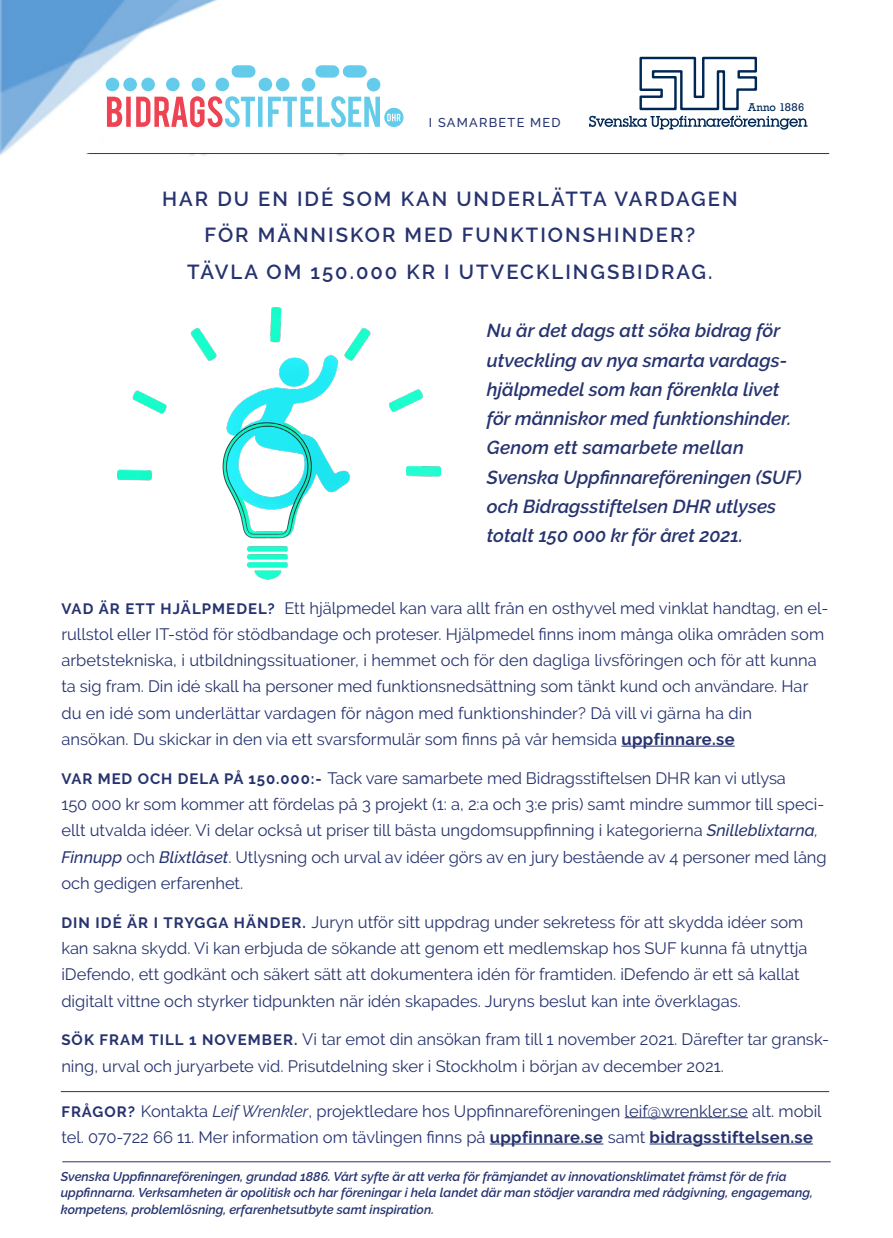
<style>
.page{position:relative;width:893px;height:1238px;background:#fff}
.page>*{position:absolute;margin:0;border:0;box-sizing:border-box;transform-origin:0 0}
.t1{font:600 20.25px/36.8px "Raleway";letter-spacing:.1em;color:#26336f;text-align:center}
.t2{font:italic 600 18.75px/29.2px "Raleway";color:#26336f}
.t3{font:16.5px/26.2px "Raleway";color:#26336f}
.t4{font:italic 600 12.75px/16.5px "Raleway";color:#26336f}
.t5{font:500 12.75px "Raleway";letter-spacing:.1em;color:#26336f}
.t6{font:10.5px "Rockwell";color:#002855}
.s1{font-weight:700;font-size:15px}
.s2{font-weight:700}
.s3{font-weight:500;font-style:italic}
.s4{font-style:italic}
</style>
<div class="page">
<svg style="left:589px;top:57px;width:218px;height:73px"></svg>
<img style="left:118px;top:308px;width:323px;height:272px">
<hr style="left:61px;top:153px;width:768px;height:1px;background:#26336f">
<hr style="left:61px;top:1091px;width:768px;height:1px;background:#26336f">
<hr style="left:621px;top:745px;width:114px;height:1px;background:#26336f">
<hr style="left:625px;top:1117px;width:123px;height:1px;background:#26336f">
<hr style="left:490px;top:1143px;width:113px;height:1px;background:#26336f">
<hr style="left:649px;top:1143px;width:164px;height:1px;background:#26336f">
<img style="left:0;top:0;width:367px;height:156px">
<svg style="left:107px;top:96px;width:273px;height:31px"></svg>
<div style="left:321px;top:65px;width:12px;height:13px;background:#64ccea"></div>
<div style="left:349px;top:65px;width:12px;height:13px;background:#64ccea"></div>
<div style="left:238px;top:65px;width:11px;height:13px;background:#64ccea"></div>
<div style="left:106px;top:78px;width:13px;height:13px;background:#64ccea;border-radius:50%"></div>
<div style="left:123px;top:78px;width:14px;height:13px;background:#64ccea;border-radius:50%"></div>
<div style="left:141px;top:78px;width:14px;height:13px;background:#64ccea;border-radius:50%"></div>
<div style="left:166px;top:78px;width:14px;height:13px;background:#64ccea;border-radius:50%"></div>
<div style="left:192px;top:78px;width:13px;height:13px;background:#64ccea;border-radius:50%"></div>
<div style="left:216px;top:78px;width:13px;height:13px;background:#64ccea;border-radius:50%"></div>
<div style="left:302px;top:78px;width:13px;height:13px;background:#64ccea;border-radius:50%"></div>
<div style="left:367px;top:78px;width:13px;height:13px;background:#64ccea;border-radius:50%"></div>
<div style="left:259px;top:78px;width:13px;height:13px;background:#64ccea;border-radius:50%"></div>
<div style="left:276px;top:78px;width:14px;height:13px;background:#64ccea;border-radius:50%"></div>
<svg style="left:384px;top:108px;width:19px;height:19px"></svg>
<svg style="left:387px;top:114px;width:14px;height:7px"></svg>
<hr style="left:62px;top:1161px;width:769px;height:1px;background:#26336f">
<p class="t5" style="left:429px;top:115px;width:133px">I SAMARBETE MED</p>
<p class="t6" style="left:748px;top:100px;width:58px">Anno 1886</p>
<p class="t1" style="left:162px;top:180px;width:577px">HAR DU EN IDÉ SOM KAN UNDERLÄTTA VARDAGEN<br>FÖR MÄNNISKOR MED FUNKTIONSHINDER?<br>TÄVLA OM 150.000 KR I UTVECKLINGSBIDRAG.</p>
<p class="t2" style="left:487px;top:316px;width:316px">Nu är det dags att söka bidrag för utveckling av nya smarta vardags&shy;hjälpmedel som kan förenkla livet för människor med funktionshinder.<br>Genom ett samarbete mellan Svenska Uppfinnareföreningen (SUF) och Bidragsstiftelsen DHR utlyses totalt 150 000 kr för året 2021.</p>
<p class="t3" style="left:61px;top:594px;width:768px"><span class="s1">VAD ÄR ETT HJÄLPMEDEL?</span> Ett hjälpmedel kan vara allt från en osthyvel med vinklat handtag, en el&shy;rullstol eller IT-stöd för stödbandage och proteser. Hjälpmedel finns inom många olika områden som arbetstekniska, i utbildningssituationer, i hemmet och för den dagliga livsföringen och för att kunna ta sig fram. Din idé skall ha personer med funktionsnedsättning som tänkt kund och användare. Har du en idé som underlättar vardagen för någon med funktionshinder? Då vill vi gärna ha din<br>ansökan. Du skickar in den via ett svarsformulär som finns på vår hemsida <span class="s2">uppfinnare.se</span></p>
<p class="t3" style="left:61px;top:764px;width:767px"><span class="s1">VAR MED OCH DELA PÅ 150.000:-</span> Tack vare samarbete med Bidragsstiftelsen DHR kan vi utlysa<br>150 000 kr som kommer att fördelas på 3 projekt (1: a, 2:a och 3:e pris) samt mindre summor till speci&shy;ellt utvalda idéer. Vi delar också ut priser till bästa ungdomsuppfinning i kategorierna <span class="s3">Snilleblixtarna</span><span class="s4">, </span><span class="s3">Finnupp</span> och <span class="s3">Blixtlåset</span>. Utlysning och urval av idéer görs av en jury bestående av 4 personer med lång och gedigen erfarenhet.</p>
<p class="t3" style="left:61px;top:908px;width:748px"><span class="s1">DIN IDÉ ÄR I TRYGGA HÄNDER.</span> Juryn utför sitt uppdrag under sekretess för att skydda idéer som kan sakna skydd. Vi kan erbjuda de sökande att genom ett medlemskap hos SUF kunna få utnyttja iDefendo, ett godkänt och säkert sätt att dokumentera idén för framtiden. iDefendo är ett så kallat digitalt vittne och styrker tidpunkten när idén skapades. Juryns beslut kan inte överklagas.</p>
<p class="t3" style="left:61px;top:1026px;width:769px"><span class="s1">SÖK FRAM TILL 1 NOVEMBER.</span> Vi tar emot din ansökan fram till 1 november 2021. Därefter tar gransk&shy;ning, urval och juryarbete vid. Prisutdelning sker i Stockholm i början av december 2021.</p>
<p class="t3" style="left:61px;top:1097px;width:762px"><span class="s1">FRÅGOR?</span> Kontakta <span class="s4">Leif Wrenkler</span>, projektledare hos Uppfinnareföreningen leif@wrenkler.se alt. mobil tel. 070-722 66 11. Mer information om tävlingen finns på <span class="s2">uppfinnare.se</span> samt <span class="s2">bidragsstiftelsen.se</span></p>
<p class="t4" style="left:61px;top:1167px;width:754px">Svenska Uppfinnareföreningen, grundad 1886. Vårt syfte är att verka för främjandet av innovationsklimatet främst för de fria uppfinnarna. Verksamheten är opolitisk och har föreningar i hela landet där man stödjer varandra med rådgivning, engagemang, kompetens, problemlösning, erfarenhetsutbyte samt inspiration.</p>
</div>
